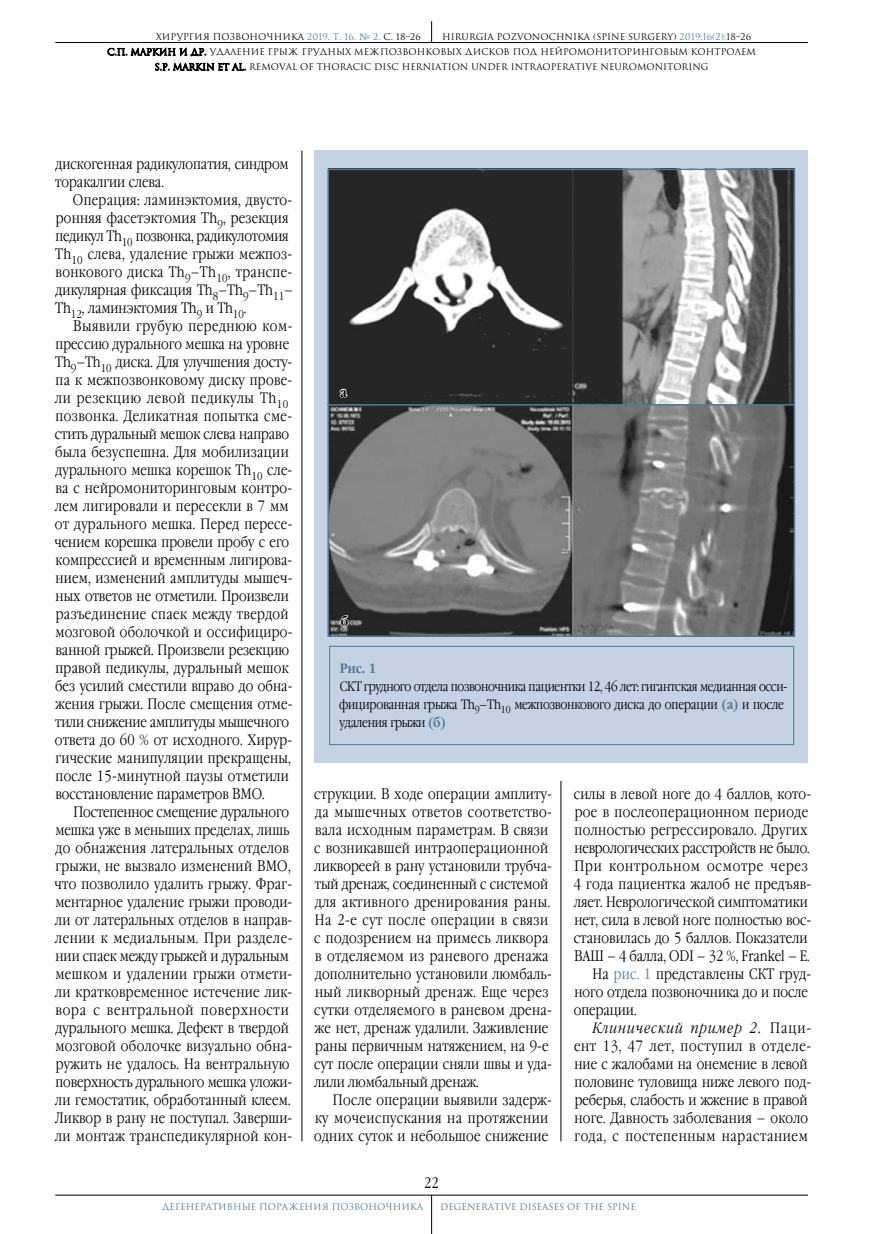
<style>
.page{position:relative;width:893px;height:1234px;background:#fff}
.page>*{position:absolute;margin:0;border:0;box-sizing:border-box;transform-origin:0 0}
.t1{font:300 15px/18px "Garamond Narrow C";letter-spacing:.015em;color:#000}
.t2{font:300 15px "Garamond Narrow C";letter-spacing:.045em;color:#000}
.t3{font:300 15px "Garamond Narrow C";letter-spacing:-.01em;color:#000}
.t4{font:300 15px "Garamond Narrow C";letter-spacing:-.005em;color:#000}
.t5{font:300 15px "Garamond Narrow C";letter-spacing:.055em;color:#000}
.t6{font:italic 300 15px "Garamond Narrow C";letter-spacing:.065em;color:#000}
.t7{font:300 13.5px/18px "Garamond Narrow C";letter-spacing:-.02em;color:#000}
.t8{font:700 13.5px "Garamond Narrow C";color:#507a98}
.t9{font:700 13.5px "Garamond Narrow C";color:#000}
.t10{font:9px/15px "Romul";color:#000;text-align:center}
.t11{font:9px "Romul";color:#507a98}
.s1{color:#507a98}
.s2{font-family:"New Journal C";color:#507a98}
.s3{font-weight:700;color:#507a98}
.s4{font-style:normal}
</style>
<div class="page">
<hr style="left:55px;top:1194px;width:753px;height:1px;background:#000">
<hr style="left:55px;top:42px;width:753px;height:1px;background:#000">
<svg style="left:431px;top:21px;width:1px;height:21px"></svg>
<hr style="left:431px;top:1194px;width:1px;height:39px;background:#000">
<svg style="left:108px;top:43px;width:138px;height:28px"></svg>
<hr style="left:302px;top:150px;width:1px;height:990px;background:#000">
<hr style="left:561px;top:780px;width:1px;height:360px;background:#000">
<div style="left:315px;top:150px;width:493px;height:612px;background:#c4d2e4"></div>
<div style="left:329px;top:645px;width:465px;height:99px;border:1px solid #507a98"></div>
<img style="left:330px;top:171px;width:462px;height:462px">
<div style="left:327px;top:168px;width:468px;height:468px;border:2px solid #507a98"></div>
<svg style="left:338px;top:384px;width:11px;height:14px"></svg>
<svg style="left:339px;top:589px;width:10px;height:39px"></svg>
<hr style="left:327px;top:404px;width:467px;height:1px;background:#507a98">
<p class="t10" style="left:156px;top:29px;width:267px">ХИРУРГИЯ ПОЗВОНОЧНИКА <span class="s1">2019. Т. 16.</span> <span class="s2">№</span> <span class="s1">2.</span> С. 18–26</p>
<p class="t10" style="left:442px;top:29px;width:310px">HIRURGIA POZVONOCHNIKA (SPINE SURGERY) <span class="s1">2019;16(2):</span>18–26</p>
<p class="t10" style="left:107px;top:45px;width:650px">С.П. МАРКИН И ДР. УДАЛЕНИЕ ГРЫЖ ГРУДНЫХ МЕЖПОЗВОНКОВЫХ ДИСКОВ ПОД НЕЙРОМОНИТОРИНГОВЫМ КОНТРОЛЕМ<br>S.P. MARKIN ET AL. REMOVAL OF THORACIC DISC HERNIATION UNDER INTRAOPERATIVE NEUROMONITORING</p>
<p class="t1" style="left:55px;top:155px;width:235px">дискогенная радикулопатия, синдром торакалгии слева.</p>
<p class="t1" style="left:55px;top:191px;width:239px;text-indent:18px">Операция: ламинэктомия, двусто&shy;ронняя фасетэктомия Th<sub>9</sub>, резекция педикул Th<sub>10</sub> позвонка, радикулотомия Th<sub>10</sub> слева, удаление грыжи межпоз&shy;вонкового диска Th<sub>9</sub>–Th<sub>10</sub>, транспе&shy;дикулярная фиксация Th<sub>8</sub>–Th<sub>9</sub>–Th<sub>11</sub>– Th<sub>12</sub>, ламинэктомия Th<sub>9</sub> и Th<sub>10</sub>.</p>
<p class="t1" style="left:54px;top:317px;width:240px;text-indent:19px">Выявили грубую переднюю ком&shy;прессию дурального мешка на уровне Th<sub>9</sub>–Th<sub>10</sub> диска. Для улучшения досту&shy;па к межпозвонковому диску прове&shy;ли резекцию левой педикулы Th<sub>10 </sub>позвонка. Деликатная попытка сме&shy;стить дуральный мешок слева направо была безуспешна. Для мобилизации дурального мешка корешок Th<sub>10</sub> сле&shy;ва с нейромониторинговым контро&shy;лем лигировали и пересекли в 7 мм от дурального мешка. Перед пересе&shy;чением корешка провели пробу с его компрессией и временным лигирова&shy;нием, изменений амплитуды мышеч&shy;ных ответов не отметили. Произвели разъединение спаек между твердой мозговой оболочкой и оссифициро&shy;ванной грыжей. Произвели резекцию правой педикулы, дуральный мешок без усилий сместили вправо до обна&shy;жения грыжи. После смещения отме&shy;тили снижение амплитуды мышечного ответа до 60 % от исходного. Хирур&shy;гические манипуляции прекращены, после 15-минутной паузы отметили восстановление параметров ВМО.</p>
<p class="t1" style="left:54px;top:803px;width:240px;text-indent:19px">Постепенное смещение дурального мешка уже в меньших пределах, лишь до обнажения латеральных отделов грыжи, не вызвало изменений ВМО, что позволило удалить грыжу. Фраг&shy;ментарное удаление грыжи проводи&shy;ли от латеральных отделов в направ&shy;лении к медиальным. При разделе&shy;нии спаек между грыжей и дуральным мешком и удалении грыжи отмети&shy;ли кратковременное истечение лик&shy;вора с вентральной поверхности дурального мешка. Дефект в твердой мозговой оболочке визуально обна&shy;ружить не удалось. На вентральную поверхность дурального мешка уложи&shy;ли гемостатик, обработанный клеем.<br>Ликвор в рану не поступал. Заверши&shy;ли монтаж транспедикулярной кон-</p>
<p class="t9" style="left:340px;top:384px;width:8px">а</p>
<p class="t9" style="left:341px;top:613px;width:9px">б</p>
<p class="t8" style="left:340px;top:660px;width:38px">Рис. 1</p>
<p class="t7" style="left:339px;top:677px;width:450px">CKT грудного отдела позвоночника пациентки 12, 46 лет: гигантская медианная осси&shy;фицированная грыжа Th<sub>9</sub>–Th<sub>10</sub> межпозвонкового диска до операции <span class="s3">(а)</span> и после удаления грыжи <span class="s3">(б)</span></p>
<p class="t1" style="left:314px;top:785px;width:239px">струкции. В ходе операции амплиту&shy;да мышечных ответов соответство&shy;вала исходным параметрам. В связи с возникавшей интраоперационной ликвореей в рану установили трубча&shy;тый дренаж, соединенный с системой для активного дренирования раны.<br>На 2-е сут после операции в связи с подозрением на примесь ликвора в отделяемом из раневого дренажа дополнительно установили люмбаль&shy;ный ликворный дренаж. Еще через сутки отделяемого в раневом дрена&shy;же нет, дренаж удалили. Заживление раны первичным натяжением, на 9-е сут после операции сняли швы и уда&shy;лили люмбальный дренаж.</p>
<p class="t1" style="left:314px;top:1091px;width:239px;text-indent:19px">После операции выявили задерж&shy;ку мочеиспускания на протяжении одних суток и небольшое снижение</p>
<p class="t1" style="left:424px;top:1173px;width:16px">22</p>
<p class="t1" style="left:574px;top:785px;width:239px">силы в левой ноге до 4 баллов, кото-</p>
<p class="t1" style="left:575px;top:803px;width:235px">рое в послеоперационном периоде</p>
<p class="t1" style="left:574px;top:821px;width:235px">полностью регрессировало. Других</p>
<p class="t3" style="left:574px;top:839px;width:237px">неврологических расстройств не было.</p>
<p class="t5" style="left:574px;top:857px;width:235px">При контрольном осмотре через</p>
<p class="t1" style="left:574px;top:875px;width:239px">4 года пациентка жалоб не предъяв-</p>
<p class="t1" style="left:574px;top:893px;width:235px">ляет. Неврологической симптоматики</p>
<p class="t1" style="left:574px;top:911px;width:238px">нет, сила в левой ноге полностью вос-</p>
<p class="t1" style="left:574px;top:929px;width:235px">становилась до 5 баллов. Показатели</p>
<p class="t4" style="left:574px;top:947px;width:237px">ВАШ – 4 балла, ODI – 32 %, Frankel – E.</p>
<p class="t1" style="left:592px;top:965px;width:220px">На <span class="s1">рис. 1</span> представлены СКТ груд-</p>
<p class="t1" style="left:574px;top:983px;width:235px">ного отдела позвоночника до и после</p>
<p class="t1" style="left:574px;top:1001px;width:64px">операции.</p>
<p class="t6" style="left:593px;top:1019px;width:220px">Клинический пример 2. <span class="s4">Паци-</span></p>
<p class="t2" style="left:574px;top:1037px;width:239px">ент 13, 47 лет, поступил в отделе-</p>
<p class="t1" style="left:574px;top:1055px;width:235px">ние с жалобами на онемение в левой</p>
<p class="t1" style="left:574px;top:1073px;width:238px">половине туловища ниже левого под-</p>
<p class="t1" style="left:575px;top:1091px;width:234px">реберья, слабость и жжение в правой</p>
<p class="t1" style="left:574px;top:1109px;width:235px">ноге. Давность заболевания – около</p>
<p class="t2" style="left:574px;top:1127px;width:235px">года, с постепенным нарастанием</p>
<p class="t11" style="left:162px;top:1200px;width:263px">ДЕГЕНЕРАТИВНЫЕ ПОРАЖЕНИЯ ПОЗВОНОЧНИКА</p>
<p class="t11" style="left:440px;top:1200px;width:197px">DEGENERATIVE DISEASES OF THE SPINE</p>
</div>
